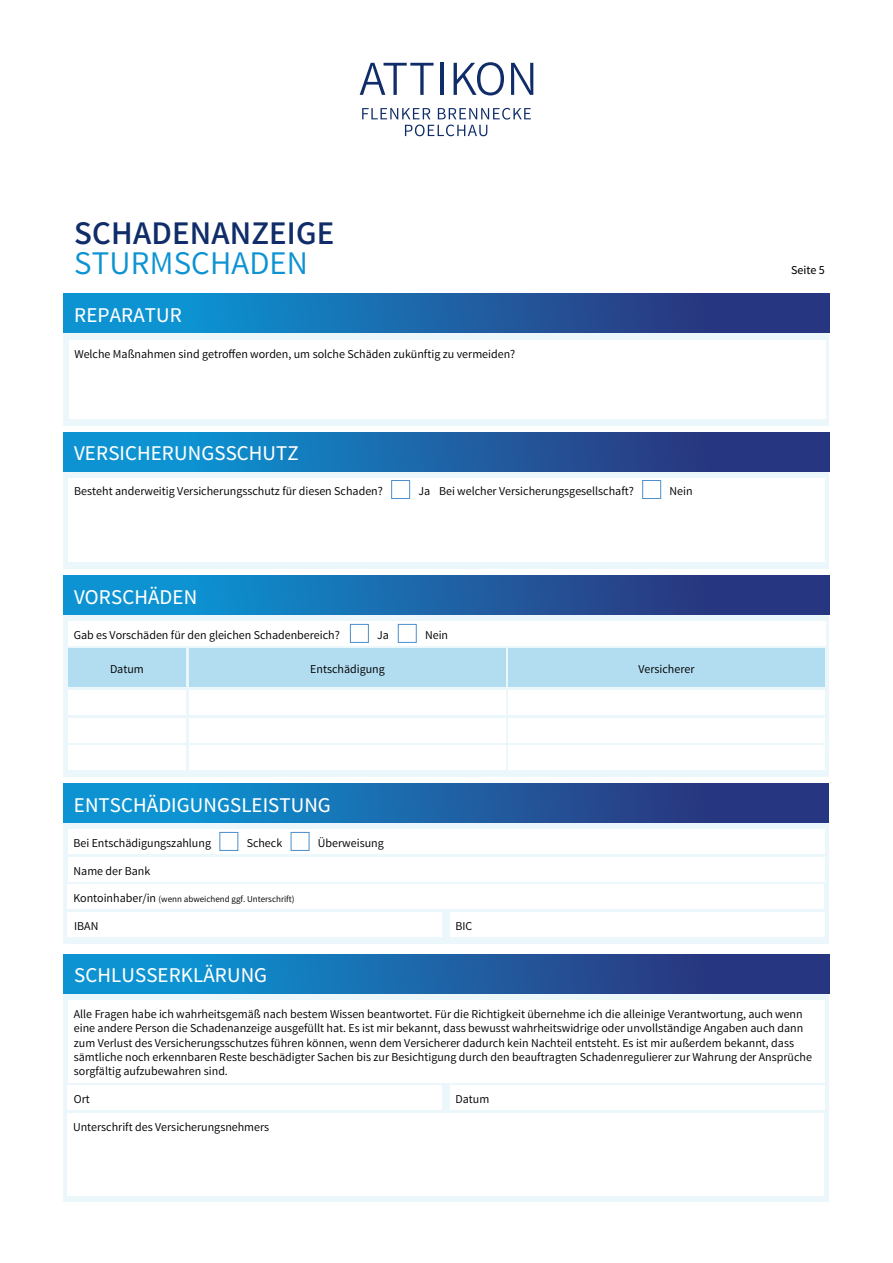
<style>
.page{position:relative;width:893px;height:1263px;background:#fff}
.page>*{position:absolute;margin:0;border:0;box-sizing:border-box;transform-origin:0 0}
.t1{font:700 33px "Varta";letter-spacing:.005em;color:#102d69}
.t2{font:33px "Varta";letter-spacing:.005em;color:#0d93d2}
.t3{font:500 21px "Varta";letter-spacing:.005em;color:#fff}
.t4{font:12px/14.4px "Varta";color:#000}
.t5{font:500 12px "Varta";color:#000}
.t6{font:9px "Varta";color:#000}
.s1{font-size:12px}
</style>
<div class="page">
<div style="left:64px;top:333px;width:765px;height:92px;background:#ecf7fc"></div>
<div style="left:63px;top:471px;width:766px;height:98px;background:#ecf7fc"></div>
<div style="left:63px;top:596px;width:766px;height:181px;background:#ecf7fc"></div>
<div style="left:64px;top:294px;width:765px;height:39px;background:linear-gradient(to right,#0a9fdc,#2d2973)"></div>
<div style="left:63px;top:432px;width:766px;height:39px;background:linear-gradient(to right,#0a9fdc,#2d2973)"></div>
<div style="left:63px;top:575px;width:766px;height:39px;background:linear-gradient(to right,#0a9fdc,#2d2973)"></div>
<div style="left:69px;top:340px;width:756px;height:79px;background:#fff"></div>
<svg style="left:360px;top:63px;width:73px;height:32px"></svg>
<hr style="left:440px;top:63px;width:4px;height:32px;background:#102d69">
<svg style="left:454px;top:62px;width:50px;height:33px"></svg>
<svg style="left:511px;top:63px;width:22px;height:32px"></svg>
<svg style="left:362px;top:108px;width:169px;height:28px"></svg>
<div style="left:63px;top:822px;width:766px;height:121px;background:#ecf7fc"></div>
<div style="left:64px;top:993px;width:765px;height:209px;background:#ecf7fc"></div>
<div style="left:68px;top:1000px;width:757px;height:82px;background:#fff"></div>
<div style="left:68px;top:1113px;width:756px;height:82px;background:#fff"></div>
<div style="left:63px;top:783px;width:766px;height:39px;background:linear-gradient(to right,#0a9fdc,#2d2973)"></div>
<div style="left:64px;top:954px;width:765px;height:39px;background:linear-gradient(to right,#0a9fdc,#2d2973)"></div>
<div style="left:68px;top:829px;width:756px;height:25px;background:#fff"></div>
<div style="left:68px;top:857px;width:756px;height:24px;background:#fff"></div>
<div style="left:68px;top:884px;width:756px;height:25px;background:#fff"></div>
<div style="left:68px;top:912px;width:374px;height:25px;background:#fff"></div>
<div style="left:68px;top:1085px;width:374px;height:25px;background:#fff"></div>
<div style="left:450px;top:912px;width:374px;height:25px;background:#fff"></div>
<div style="left:450px;top:1085px;width:374px;height:25px;background:#fff"></div>
<div style="left:69px;top:478px;width:756px;height:84px;background:#fff"></div>
<div style="left:391px;top:480px;width:19px;height:19px;background:#fff;border:1px solid #4b8fcc"></div>
<div style="left:642px;top:480px;width:19px;height:19px;background:#fff;border:1px solid #4b8fcc"></div>
<div style="left:68px;top:621px;width:757px;height:25px;background:#fff"></div>
<div style="left:350px;top:624px;width:19px;height:19px;background:#fff;border:1px solid #4b8fcc"></div>
<div style="left:398px;top:624px;width:19px;height:19px;background:#fff;border:1px solid #4b8fcc"></div>
<div style="left:68px;top:648px;width:118px;height:39px;background:#b2ddf1"></div>
<div style="left:189px;top:648px;width:317px;height:39px;background:#b2ddf1"></div>
<div style="left:508px;top:648px;width:317px;height:39px;background:#b2ddf1"></div>
<div style="left:68px;top:690px;width:118px;height:25px;background:#fff"></div>
<div style="left:68px;top:718px;width:118px;height:24px;background:#fff"></div>
<div style="left:68px;top:745px;width:118px;height:25px;background:#fff"></div>
<div style="left:189px;top:690px;width:317px;height:25px;background:#fff"></div>
<div style="left:189px;top:718px;width:316px;height:24px;background:#fff"></div>
<div style="left:189px;top:745px;width:316px;height:25px;background:#fff"></div>
<div style="left:508px;top:690px;width:317px;height:25px;background:#fff"></div>
<div style="left:508px;top:718px;width:316px;height:24px;background:#fff"></div>
<div style="left:508px;top:745px;width:316px;height:25px;background:#fff"></div>
<div style="left:219px;top:832px;width:19px;height:19px;background:#fff;border:1px solid #4b8fcc"></div>
<div style="left:291px;top:832px;width:18px;height:19px;background:#fff;border:1px solid #4b8fcc"></div>
<h1 class="t1" style="left:74px;top:212px;width:261px">SCHADENANZEIGE</h1>
<h1 class="t2" style="left:74px;top:242px;width:235px">STURMSCHADEN</h1>
<h2 class="t3" style="left:74px;top:302px;width:109px">REPARATUR</h2>
<p class="t4" style="left:75px;top:346px;width:442px">Welche Maßnahmen sind getroffen worden, um solche Schäden zukünftig zu vermeiden?</p>
<h2 class="t3" style="left:74px;top:440px;width:226px">VERSICHERUNGSSCHUTZ</h2>
<p class="t4" style="left:74px;top:484px;width:310px">Besteht anderweitig Versicherungsschutz für diesen Schaden?</p>
<p class="t4" style="left:418px;top:484px;width:217px">Ja Bei welcher Versicherungsgesellschaft?</p>
<p class="t4" style="left:669px;top:484px;width:25px">Nein</p>
<h2 class="t3" style="left:74px;top:583px;width:125px">VORSCHÄDEN</h2>
<p class="t4" style="left:74px;top:627px;width:268px">Gab es Vorschäden für den gleichen Schadenbereich?</p>
<p class="t4" style="left:377px;top:627px;width:13px">Ja</p>
<p class="t4" style="left:425px;top:627px;width:25px">Nein</p>
<p class="t4" style="left:110px;top:662px;width:35px">Datum</p>
<p class="t4" style="left:310px;top:662px;width:76px">Entschädigung</p>
<p class="t4" style="left:638px;top:662px;width:58px">Versicherer</p>
<h2 class="t3" style="left:74px;top:791px;width:258px">ENTSCHÄDIGUNGSLEISTUNG</h2>
<p class="t4" style="left:73px;top:835px;width:139px">Bei Entschädigungszahlung</p>
<p class="t4" style="left:247px;top:835px;width:37px">Scheck</p>
<p class="t4" style="left:318px;top:835px;width:67px">Überweisung</p>
<p class="t4" style="left:74px;top:863px;width:78px">Name der Bank</p>
<p class="t6" style="left:73px;top:894px;width:223px"><span class="s1">Kontoinhaber/in</span> (wenn abweichend ggf. Unterschrift)</p>
<p class="t4" style="left:74px;top:918px;width:26px">IBAN</p>
<p class="t4" style="left:455px;top:918px;width:18px">BIC</p>
<h2 class="t3" style="left:74px;top:962px;width:194px">SCHLUSSERKLÄRUNG</h2>
<p class="t5" style="left:791px;top:262px;width:35px">Seite 5</p>
<p class="t4" style="left:74px;top:1006px;width:740px">Alle Fragen habe ich wahrheitsgemäß nach bestem Wissen beantwortet. Für die Richtigkeit übernehme ich die alleinige Verantwortung, auch wenn eine andere Person die Schadenanzeige ausgefüllt hat. Es ist mir bekannt, dass bewusst wahrheitswidrige oder unvollständige Angaben auch dann zum Verlust des Versicherungsschutzes führen können, wenn dem Versicherer dadurch kein Nachteil entsteht. Es ist mir außerdem bekannt, dass sämtliche noch erkennbaren Reste beschädigter Sachen bis zur Besichtigung durch den beauftragten Schadenregulierer zur Wahrung der Ansprüche sorgfältig aufzubewahren sind.</p>
<p class="t4" style="left:74px;top:1092px;width:18px">Ort</p>
<p class="t4" style="left:455px;top:1092px;width:35px">Datum</p>
<p class="t4" style="left:73px;top:1119px;width:198px">Unterschrift des Versicherungsnehmers</p>
</div>
